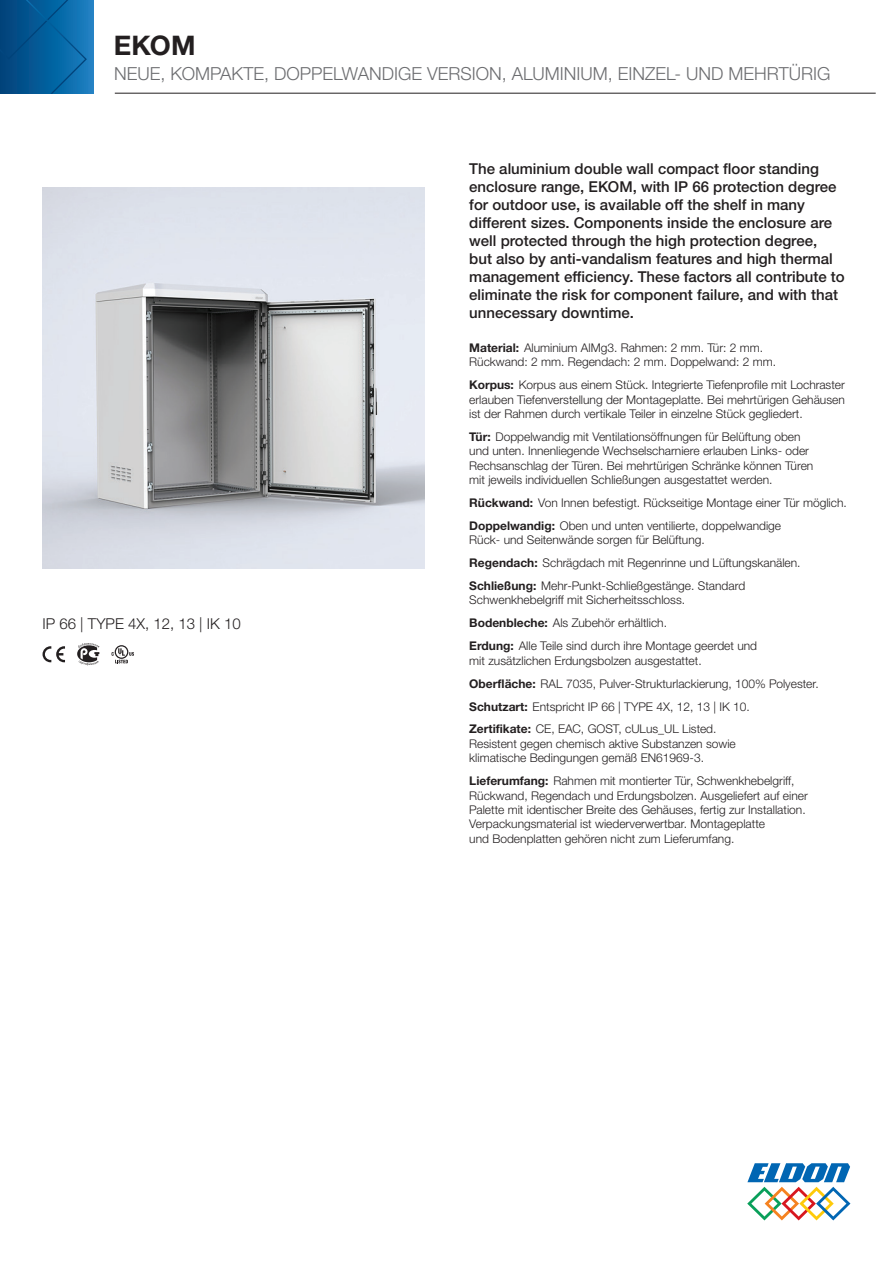
<style>
.page{position:relative;width:893px;height:1263px;background:#fff}
.page>*{position:absolute;margin:0;border:0;box-sizing:border-box;transform-origin:0 0}
.t1{font:700 27px "Helvetica Neue LTW1 G";color:#231f20}
.t2{font:300 18px "Helvetica Neue LTW1 G";color:#6c6d70}
.t3{font:500 15px/18px "Helvetica Neue LTW1 G";color:#231f20}
.t4{font:300 15px "Helvetica Neue LTW1 G";color:#231f20}
.t5{font:300 12px/14.4px "Helvetica Neue LTW1 G";color:#231f20}
.s1{font-weight:700}
</style>
<div class="page">
<svg style="left:747px;top:1163px;width:103px;height:57px"></svg>
<div style="left:0;top:0;width:93px;height:94px;background:#2380c2"></div>
<svg style="left:0;top:0;width:87px;height:94px;background:#065d99"></svg>
<hr style="left:115px;top:93px;width:761px;height:1px;background:#231f20">
<img style="left:43px;top:187px;width:381px;height:382px">
<svg style="left:43px;top:646px;width:22px;height:16px"></svg>
<svg style="left:77px;top:643px;width:22px;height:22px"></svg>
<svg style="left:112px;top:645px;width:22px;height:18px"></svg>
<h1 class="t1" style="left:114px;top:29px;width:83px">EKOM</h1>
<h2 class="t2" style="left:114px;top:63px;width:718px">NEUE, KOMPAKTE, DOPPELWANDIGE VERSION, ALUMINIUM, EINZEL- UND MEHRTÜRIG</h2>
<p class="t4" style="left:43px;top:614px;width:200px">IP 66 | TYPE 4X, 12, 13 | IK 10</p>
<p class="t3" style="left:469px;top:160px;width:377px">The aluminium double wall compact floor standing enclosure range, EKOM, with IP 66 protection degree for outdoor use, is available off the shelf in many different sizes. Components inside the enclosure are well protected through the high protection degree,<br>but also by anti-vandalism features and high thermal management efficiency. These factors all contribute to eliminate the risk for component failure, and with that unnecessary downtime.</p>
<p class="t5" style="left:469px;top:340px;width:308px"><span class="s1">Material:</span> Aluminium AlMg3. Rahmen: 2 mm. Tür: 2 mm.<br>Rückwand: 2 mm. Regendach: 2 mm. Doppelwand: 2 mm.</p>
<p class="t5" style="left:469px;top:378px;width:377px;text-align:justify"><span class="s1">Korpus:</span> Korpus aus einem Stück. Integrierte Tiefenprofile mit Lochraster erlauben Tiefenverstellung der Montageplatte. Bei mehrtürigen Gehäusen ist der Rahmen durch vertikale Teiler in einzelne Stück gegliedert.</p>
<p class="t5" style="left:469px;top:429px;width:346px"><span class="s1">Tür:</span> Doppelwandig mit Ventilationsöffnungen für Belüftung oben und unten. Innenliegende Wechselscharniere erlauben Links- oder Rechsanschlag der Türen. Bei mehrtürigen Schränke können Türen mit jeweils individuellen Schließungen ausgestattet werden.</p>
<p class="t5" style="left:469px;top:491px;width:379px;line-height:23px"><span class="s1">Rückwand:</span> Von Innen befestigt. Rückseitige Montage einer Tür möglich.<br><span class="s1">Doppelwandig:</span> Oben und unten ventilierte, doppelwandige</p>
<p class="t5" style="left:469px;top:528px;width:333px;line-height:23px">Rück- und Seitenwände sorgen für Belüftung.<br><span class="s1">Regendach:</span> Schrägdach mit Regenrinne und Lüftungskanälen.<br><span class="s1">Schließung:</span> Mehr-Punkt-Schließgestänge. Standard</p>
<p class="t5" style="left:469px;top:589px;width:289px;line-height:23px">Schwenkhebelgriff mit Sicherheitsschloss.<br><span class="s1">Bodenbleche:</span> Als Zubehör erhältlich.<br><span class="s1">Erdung:</span> Alle Teile sind durch ihre Montage geerdet und</p>
<p class="t5" style="left:469px;top:649px;width:351px;line-height:23px">mit zusätzlichen Erdungsbolzen ausgestattet.<br><span class="s1">Oberfläche:</span> RAL 7035, Pulver-Strukturlackierung, 100% Polyester.<br><span class="s1">Schutzart:</span> Entspricht IP 66 | TYPE 4X, 12, 13 | IK 10.<br><span class="s1">Zertifikate:</span> CE, EAC, GOST, cULus_UL Listed.</p>
<p class="t5" style="left:469px;top:736px;width:268px">Resistent gegen chemisch aktive Substanzen sowie klimatische Bedingungen gemäß EN61969-3.</p>
<p class="t5" style="left:469px;top:774px;width:340px"><span class="s1">Lieferumfang:</span> Rahmen mit montierter Tür, Schwenkhebelgriff, Rückwand, Regendach und Erdungsbolzen. Ausgeliefert auf einer Palette mit identischer Breite des Gehäuses, fertig zur Installation.<br>Verpackungsmaterial ist wiederverwertbar. Montageplatte<br>und Bodenplatten gehören nicht zum Lieferumfang.</p>
</div>
